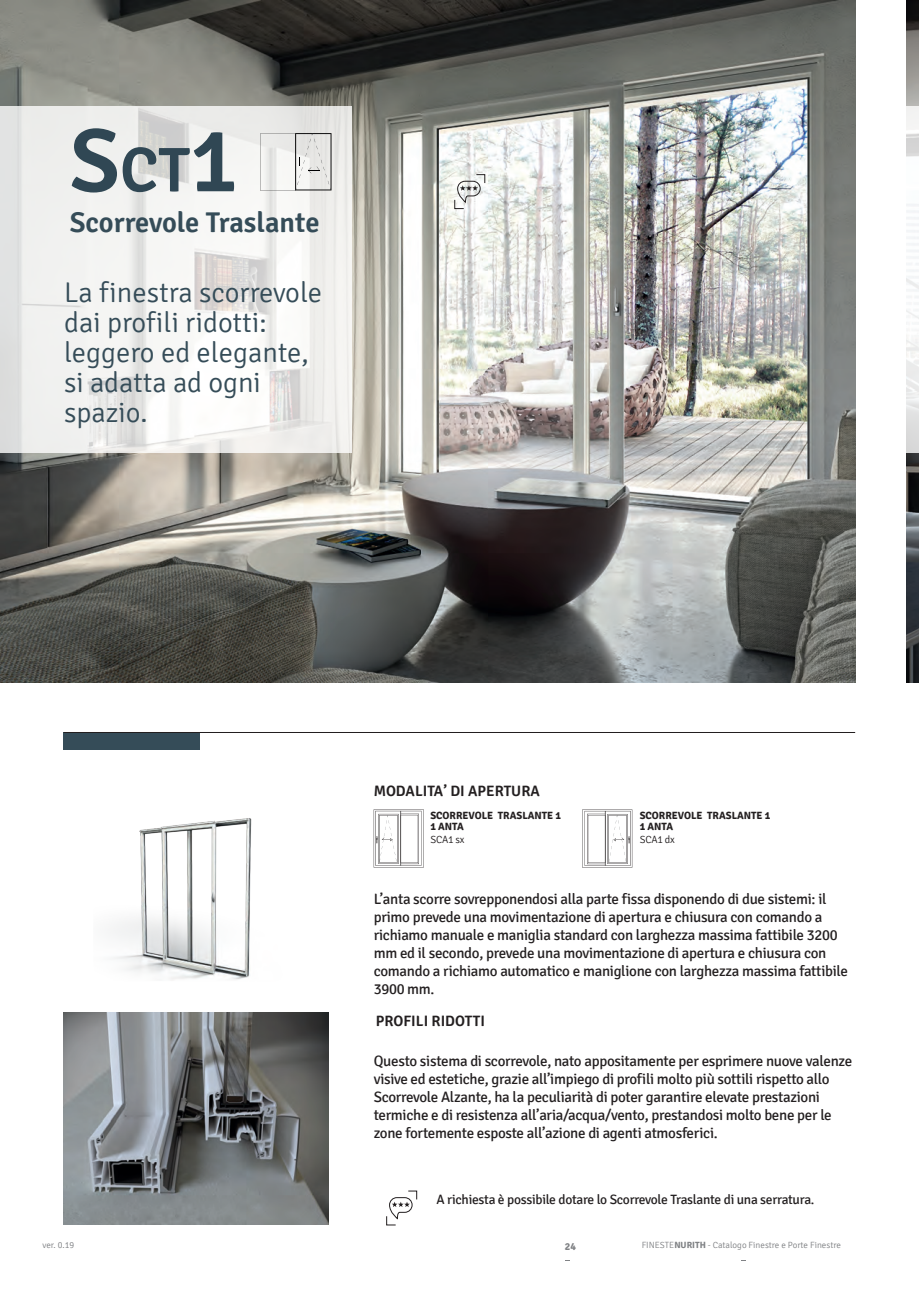
<style>
.page{position:relative;width:919px;height:1289px;background:#fff}
.page>*{position:absolute;margin:0;border:0;box-sizing:border-box;transform-origin:0 0}
.t1{font:600 90.3px "Signika";color:#304754}
.t2{font:300 28.5px/30px "Signika";color:#354c58}
.t3{font:600 28.5px "Signika";color:#354c58}
.t4{font:15px/18px "Signika";letter-spacing:-.02em;color:#231f20}
.t5{font:600 15px "Signika";color:#231f20}
.t6{font:13.5px "Signika";letter-spacing:-.02em;color:#231f20}
.t7{font:700 10.5px/10.5px "Signika";color:#231f20}
.t8{font:300 10.5px "Signika";letter-spacing:-.02em;color:#231f20}
.t9{font:700 10.5px "Signika";color:#808285}
.t10{font:300 9px "Signika";color:#808285}
.s1{font-size:63.15px}
.s2{font-weight:700}
</style>
<div class="page">
<img style="left:0;top:0;width:855px;height:683px">
<svg style="left:0;top:106px;width:351px;height:347px;fill:#f1f1ef"></svg>
<div style="left:64px;top:732px;width:136px;height:17px;background:#354c58"></div>
<hr style="left:64px;top:732px;width:791px;height:1px;background:#231f20">
<svg style="left:260px;top:133px;width:71px;height:57px"></svg>
<img style="left:110px;top:818px;width:142px;height:162px">
<img style="left:64px;top:1012px;width:264px;height:212px">
<svg style="left:373px;top:809px;width:50px;height:58px"></svg>
<svg style="left:582px;top:809px;width:50px;height:58px"></svg>
<svg style="left:454px;top:174px;width:31px;height:35px"></svg>
<svg style="left:386px;top:1190px;width:31px;height:35px"></svg>
<img style="left:906px;top:0;width:12px;height:683px">
<svg style="left:906px;top:106px;width:12px;height:347px;fill:#f5f6f7"></svg>
<h1 class="t1" style="left:70px;top:108px;width:170px">S<span class="s1">ct</span>1</h1>
<h2 class="t3" style="left:70px;top:206px;width:251px">Scorrevole Traslante</h2>
<h2 class="t2" style="left:64px;top:278px;width:259px">La finestra scorrevole dai profili ridotti: leggero ed elegante, si adatta ad ogni spazio.</h2>
<p class="t5" style="left:373px;top:782px;width:168px">MODALITA’ DI APERTURA</p>
<p class="t7" style="left:430px;top:810px;width:132px">SCORREVOLE TRASLANTE 1<br>1 ANTA</p>
<p class="t8" style="left:430px;top:834px;width:36px">SCA1 sx</p>
<p class="t7" style="left:639px;top:810px;width:132px">SCORREVOLE TRASLANTE 1<br>1 ANTA</p>
<p class="t8" style="left:639px;top:834px;width:37px">SCA1 dx</p>
<p class="t4" style="left:373px;top:889px;width:476px">L’anta scorre sovrepponendosi alla parte fissa disponendo di due sistemi: il primo prevede una movimentazione di apertura e chiusura con comando a richiamo manuale e maniglia standard con larghezza massima fattibile 3200 mm ed il secondo, prevede una movimentazione di apertura e chiusura con comando a richiamo automatico e maniglione con larghezza massima fattibile 3900 mm.</p>
<p class="t5" style="left:376px;top:1012px;width:111px">PROFILI RIDOTTI</p>
<p class="t4" style="left:373px;top:1052px;width:480px">Questo sistema di scorrevole, nato appositamente per esprimere nuove valenze visive ed estetiche, grazie all’impiego di profili molto più sottili rispetto allo Scorrevole Alzante, ha la peculiarità di poter garantire elevate prestazioni termiche e di resistenza all’aria/acqua/vento, prestandosi molto bene per le zone fortemente esposte all’azione di agenti atmosferici.</p>
<p class="t6" style="left:436px;top:1191px;width:379px">A richiesta è possibile dotare lo Scorrevole Traslante di una serratura.</p>
<p class="t10" style="left:43px;top:1239px;width:33px">ver. 0.19</p>
<p class="t9" style="left:565px;top:1239px;width:13px">24</p>
<p class="t10" style="left:641px;top:1239px;width:201px">FINESTE<span class="s2">NURITH</span> - Catalogo Finestre e Porte Finestre</p>
</div>
